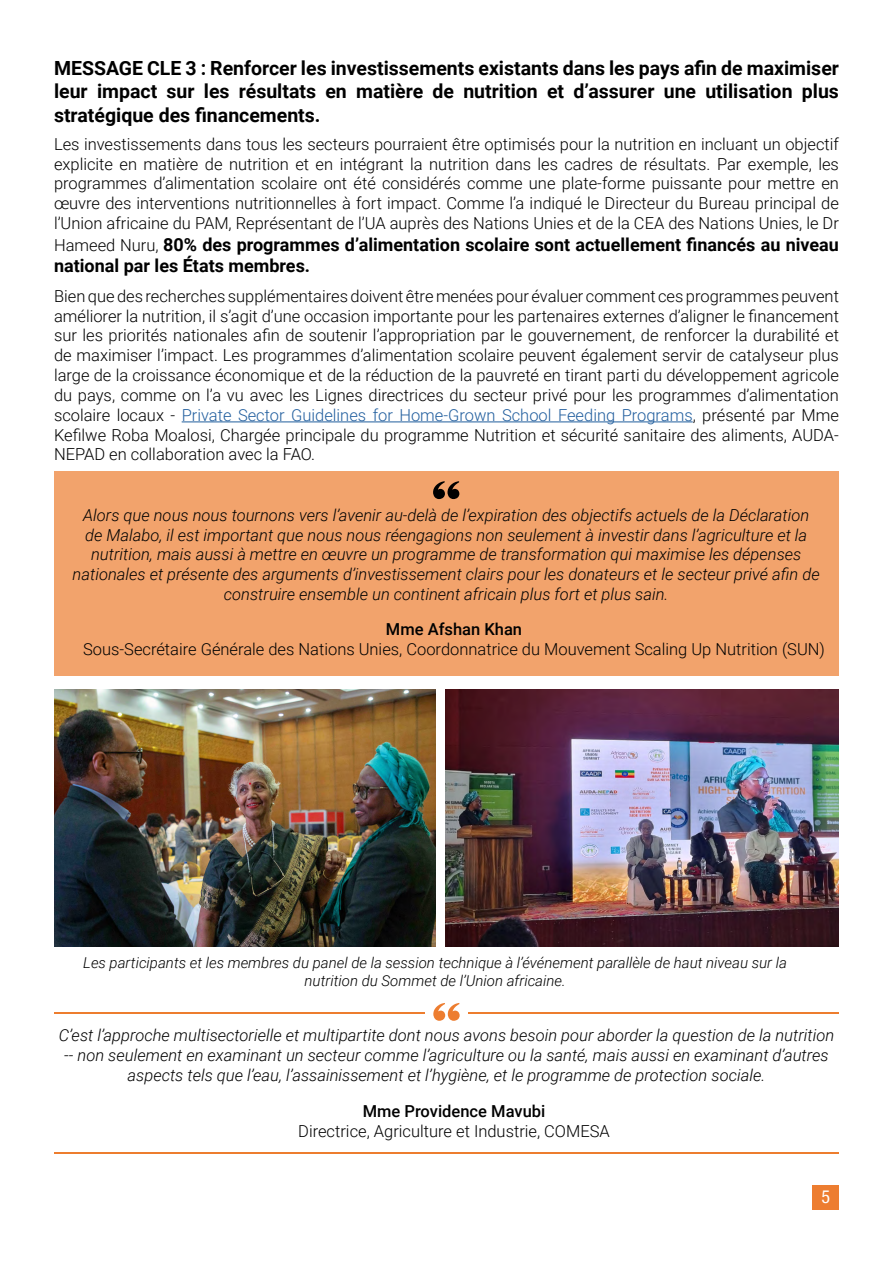
<style>
.page{position:relative;width:893px;height:1263px;background:#fff}
.page>*{position:absolute;margin:0;border:0;box-sizing:border-box;transform-origin:0 0}
.t1{font:700 19.5px/23.4px "Roboto";color:#000;text-align:justify}
.t2{font:700 18px/21.6px "Roboto";color:#000}
.t3{font:condensed 18px "Helvetica Neue LT Std";color:#fff}
.t4{font:300 16.5px/19.8px "Roboto";color:#000;text-align:justify}
.t5{font:italic 300 16.5px/19.8px "Roboto";color:#000101;text-align:center}
.t6{font:300 16.5px "Roboto";color:#000101}
.t7{font:500 16.5px "Roboto";color:#000101}
.t8{font:italic 300 15px/18px "Roboto";color:#000;text-align:center}
.s1{font-weight:300;font-size:16.5px}
.s2{color:#215e9e}
</style>
<div class="page">
<div style="left:813px;top:1185px;width:26px;height:24px;background:#ed7d30"></div>
<img style="left:54px;top:690px;width:382px;height:256px">
<img style="left:446px;top:690px;width:392px;height:256px">
<hr style="left:182px;top:421px;width:511px;height:1px;background:#215e9e">
<div style="left:54px;top:471px;width:785px;height:204px;background:#f2a36c"></div>
<svg style="left:433px;top:481px;width:26px;height:18px"></svg>
<hr style="left:468px;top:1012px;width:371px;height:1px;background:#ed7d2e">
<hr style="left:54px;top:1012px;width:371px;height:1px;background:#ed7d2e">
<hr style="left:54px;top:1152px;width:785px;height:1px;background:#ed7d2e">
<svg style="left:433px;top:1003px;width:27px;height:18px"></svg>
<p class="t1" style="left:54px;top:56px;width:786px">MESSAGE CLE 3 : Renforcer les investissements existants dans les pays afin de maximiser leur impact sur les résultats en matière de nutrition et d’assurer une utilisation plus stratégique des financements.</p>
<p class="t4" style="left:54px;top:133px;width:786px">Les investissements dans tous les secteurs pourraient être optimisés pour la nutrition en incluant un objectif explicite en matière de nutrition et en intégrant la nutrition dans les cadres de résultats. Par exemple, les programmes d’alimentation scolaire ont été considérés comme une plate-forme puissante pour mettre en œuvre des interventions nutritionnelles à fort impact. Comme l’a indiqué le Directeur du Bureau principal de l’Union africaine du PAM, Représentant de l’UA auprès des Nations Unies et de la CEA des Nations Unies, le Dr</p>
<p class="t2" style="left:54px;top:233px;width:786px"><span class="s1">Hameed Nuru,</span> 80% des programmes d’alimentation scolaire sont actuellement financés au niveau national par les États membres.</p>
<p class="t4" style="left:54px;top:285px;width:786px">Bien que des recherches supplémentaires doivent être menées pour évaluer comment ces programmes peuvent améliorer la nutrition, il s’agit d’une occasion importante pour les partenaires externes d’aligner le financement sur les priorités nationales afin de soutenir l’appropriation par le gouvernement, de renforcer la durabilité et de maximiser l’impact. Les programmes d’alimentation scolaire peuvent également servir de catalyseur plus large de la croissance économique et de la réduction de la pauvreté en tirant parti du développement agricole du pays, comme on l’a vu avec les Lignes directrices du secteur privé pour les programmes d’alimentation scolaire locaux - <span class="s2">Private Sector Guidelines for Home-Grown School Feeding Programs</span>, présenté par Mme Kefilwe Roba Moalosi, Chargée principale du programme Nutrition et sécurité sanitaire des aliments, AUDA-NEPAD en collaboration avec la FAO.</p>
<p class="t5" style="left:73px;top:504px;width:749px">Alors que nous nous tournons vers l’avenir au-delà de l’expiration des objectifs actuels de la Déclaration de Malabo, il est important que nous nous réengagions non seulement à investir dans l’agriculture et la nutrition, mais aussi à mettre en œuvre un programme de transformation qui maximise les dépenses nationales et présente des arguments d’investissement clairs pour les donateurs et le secteur privé afin de construire ensemble un continent africain plus fort et plus sain.</p>
<p class="t7" style="left:386px;top:618px;width:138px">Mme Afshan Khan</p>
<p class="t6" style="left:83px;top:638px;width:743px">Sous-Secrétaire Générale des Nations Unies, Coordonnatrice du Mouvement Scaling Up Nutrition (SUN)</p>
<p class="t8" style="left:83px;top:953px;width:705px">Les participants et les membres du panel de la session technique à l’événement parallèle de haut niveau sur la nutrition du Sommet de l’Union africaine.</p>
<p class="t5" style="left:59px;top:1025px;width:777px">C’est l’approche multisectorielle et multipartite dont nous avons besoin pour aborder la question de la nutrition -- non seulement en examinant un secteur comme l’agriculture ou la santé, mais aussi en examinant d’autres aspects tels que l’eau, l’assainissement et l’hygiène, et le programme de protection sociale.</p>
<p class="t7" style="left:363px;top:1099px;width:184px">Mme Providence Mavubi</p>
<p class="t6" style="left:298px;top:1119px;width:313px">Directrice, Agriculture et Industrie, COMESA</p>
<p class="t3" style="left:821px;top:1186px;width:10px">5</p>
</div>
